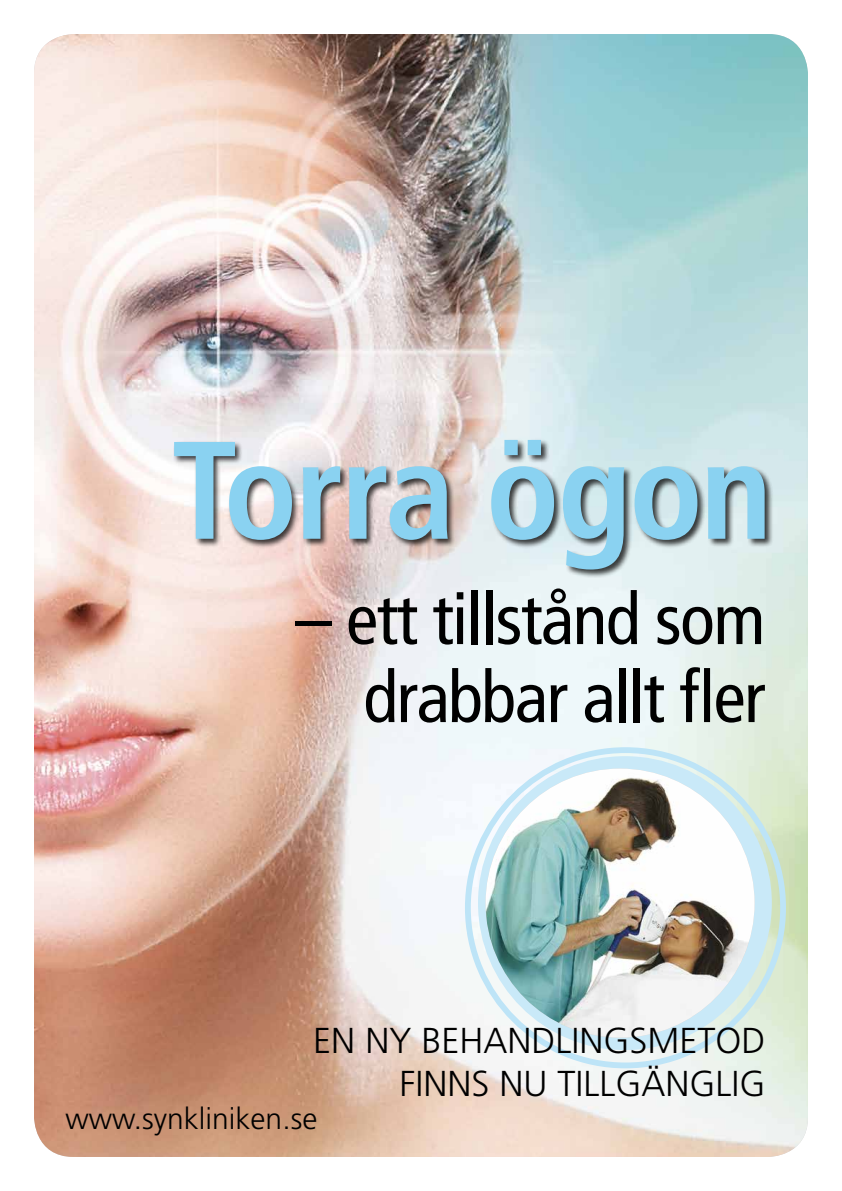
<style>
.page{position:relative;width:842px;height:1191px;background:#fff}
.page>*{position:absolute;margin:0;border:0;box-sizing:border-box;transform-origin:0 0}
.t1{font:700 condensed 138.6px "Frutiger";letter-spacing:-.02em;color:#8ad2f1}
.t2{font:condensed 72px/78px "Frutiger";letter-spacing:-.02em;color:#000;text-align:right}
.t3{font:300 36px/43px "Frutiger";color:#000;text-align:right}
.t4{font:300 30px "Frutiger";color:#000}
</style>
<div class="page">
<img style="left:34px;top:34px;width:774px;height:1123px">
<div style="left:173px;top:439px;width:600px;height:139px;background:#000;opacity:.75"></div>
<div style="left:478px;top:756px;width:294px;height:294px;background:#c9e9f8;border-radius:50%"></div>
<img style="left:486px;top:768px;width:269px;height:269px;border-radius:134px">
<h1 class="t1" style="left:171px;top:408px;width:603px">Torra ögon</h1>
<h2 class="t2" style="left:296px;top:580px;width:471px">– ett tillstånd som drabbar allt fler</h2>
<p class="t3" style="left:313px;top:1018px;width:454px">EN NY BEHANDLINGSMETOD<br>FINNS NU TILLGÄNGLIG</p>
<p class="t4" style="left:66px;top:1102px;width:253px">www.synkliniken.se</p>
</div>
